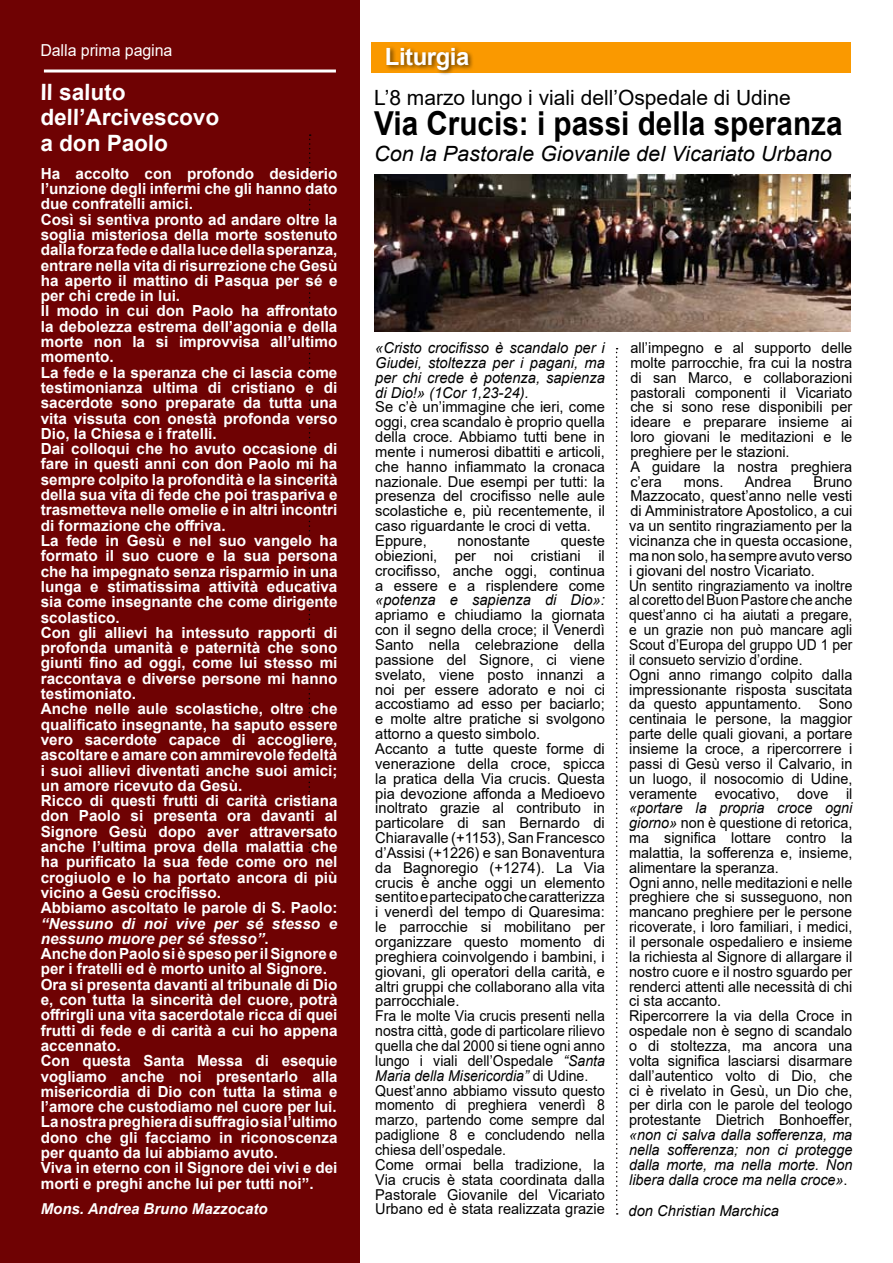
<style>
.page{position:relative;width:893px;height:1263px;background:#fff}
.page>*{position:absolute;margin:0;border:0;box-sizing:border-box;transform-origin:0 0}
.t1{font:700 33px "Arial";color:#000;scale:.9 1}
.t2{font:700 23.7px "Arial";letter-spacing:-.02em;color:#fff}
.t3{font:700 22.5px/25.5px "Arial";color:#fff}
.t4{font:italic 21px "Arial";color:#000}
.t5{font:21px "Arial";color:#000}
.t6{font:16.5px "Arial";color:#fff;scale:.96 1}
.t7{font:700 15.3px/15.3px "Arial";color:#fff}
.t8{font:15px/14.9px "Arial";color:#000}
.t9{font:15px/14.9px "Arial";color:#000;scale:.96 1}
.t10{font:italic 15px/14.9px "Arial";color:#000;text-align:justify}
.t11{font:italic 15px/14.9px "Arial";color:#000;text-align:justify;scale:.96 1}
.t12{font:italic 700 15px "Arial";color:#fff}
.s1{font-style:italic}
.s2{font-style:normal}
</style>
<div class="page">
<div style="left:0;top:0;width:359px;height:1263px;background:#6f0203"></div>
<hr style="left:44px;top:70px;width:292px;height:3px;background:#fff">
<div style="left:371px;top:42px;width:479px;height:31px;background:#fa9900"></div>
<div style="left:385px;top:45px;width:496px;height:56px;background:#000;opacity:.6"></div>
<svg style="left:616px;top:348px;width:2px;height:866px"></svg>
<svg style="left:308px;top:134px;width:3px;height:719px"></svg>
<img style="left:374px;top:174px;width:476px;height:158px">
<p class="t6" style="left:40px;top:39px;width:139px">Dalla prima pagina</p>
<h3 class="t3" style="left:40px;top:79px;width:181px">Il saluto dell’Arcivescovo a don Paolo</h3>
<p class="t7" style="left:41px;top:166px;width:298px">Ha accolto con profondo desiderio l’unzione degli infermi che gli hanno dato due confratelli amici.<br>Così si sentiva pronto ad andare oltre la soglia misteriosa della morte sostenuto dalla forza fede e dalla luce della speranza, entrare nella vita di risurrezione che Gesù ha aperto il mattino di Pasqua per sé e per chi crede in lui.<br>Il modo in cui don Paolo ha affrontato la debolezza estrema dell’agonia e della morte non la si improvvisa all’ultimo momento.<br>La fede e la speranza che ci lascia come testimonianza ultima di cristiano e di sacerdote sono preparate da tutta una vita vissuta con onestà profonda verso Dio, la Chiesa e i fratelli.<br>Dai colloqui che ho avuto occasione di fare in questi anni con don Paolo mi ha sempre colpito la profondità e la sincerità della sua vita di fede che poi traspariva e trasmetteva nelle omelie e in altri incontri di formazione che offriva.<br>La fede in Gesù e nel suo vangelo ha formato il suo cuore e la sua persona che ha impegnato senza risparmio in una lunga e stimatissima attività educativa sia come insegnante che come dirigente scolastico.<br>Con gli allievi ha intessuto rapporti di profonda umanità e paternità che sono giunti fino ad oggi, come lui stesso mi raccontava e diverse persone mi hanno testimoniato.<br>Anche nelle aule scolastiche, oltre che qualificato insegnante, ha saputo essere vero sacerdote capace di accogliere, ascoltare e amare con ammirevole fedeltà i suoi allievi diventati anche suoi amici; un amore ricevuto da Gesù.<br>Ricco di questi frutti di carità cristiana don Paolo si presenta ora davanti al Signore Gesù dopo aver attraversato anche l’ultima prova della malattia che ha purificato la sua fede come oro nel crogiuolo e lo ha portato ancora di più vicino a Gesù crocifisso.<br>Abbiamo ascoltato le parole di S. Paolo:</p>
<p class="t7" style="left:41px;top:916px;width:298px"><span class="s1">“Nessuno di noi vive per sé stesso e nessuno muore per sé stesso”</span>.<br>Anche don Paolo si è speso per il Signore e per i fratelli ed è morto unito al Signore.<br>Ora si presenta davanti al tribunale di Dio e, con tutta la sincerità del cuore, potrà offrirgli una vita sacerdotale ricca di quei frutti di fede e di carità a cui ho appena accennato.<br>Con questa Santa Messa di esequie vogliamo anche noi presentarlo alla misericordia di Dio con tutta la stima e l’amore che custodiamo nel cuore per lui.<br>La nostra preghiera di suffragio sia l’ultimo dono che gli facciamo in riconoscenza per quanto da lui abbiamo avuto.<br>Viva in eterno con il Signore dei vivi e dei morti e preghi anche lui per tutti noi”.</p>
<p class="t12" style="left:41px;top:1199px;width:228px">Mons. Andrea Bruno Mazzocato</p>
<h2 class="t2" style="left:385px;top:40px;width:86px">Liturgia</h2>
<h3 class="t5" style="left:374px;top:83px;width:418px">L’8 marzo lungo i viali dell’Ospedale di Udine</h3>
<h1 class="t1" style="left:374px;top:100px;width:522px">Via Crucis: i passi della speranza</h1>
<h3 class="t4" style="left:374px;top:140px;width:459px">Con la Pastorale Giovanile del Vicariato Urbano</h3>
<p class="t10" style="left:375px;top:340px;width:231px">«Cristo crocifisso è scandalo per i Giudei, stoltezza per i pagani, ma per chi crede è potenza, sapienza di Dio!» (1Cor 1,23-24).</p>
<p class="t8" style="left:375px;top:400px;width:231px">Se c’è un’immagine che ieri, come oggi, crea scandalo è proprio quella della croce. Abbiamo tutti bene in mente i numerosi dibattiti e articoli, che hanno infiammato la cronaca nazionale. Due esempi per tutti: la presenza del crocifisso nelle aule scolastiche e, più recentemente, il caso riguardante le croci di vetta.<br>Eppure,</p>
<p class="t8" style="left:375px;top:533px;width:231px;text-align:justify;text-indent:186px">queste obiezioni, per noi cristiani il crocifisso, anche oggi, continua a essere e a risplendere come</p>
<p class="t10" style="left:375px;top:593px;width:231px">«potenza e sapienza di Dio»:</p>
<p class="t8" style="left:375px;top:607px;width:231px">apriamo e chiudiamo la giornata con il segno della croce; il Venerdì Santo nella celebrazione della passione del Signore, ci viene svelato, viene posto innanzi a noi per essere adorato e noi ci accostiamo ad esso per baciarlo; e molte altre pratiche si svolgono attorno a questo simbolo.<br>Accanto a tutte queste forme di venerazione della croce, spicca la pratica della Via crucis. Questa pia devozione affonda a Medioevo inoltrato grazie al contributo in particolare di san Bernardo di Chiaravalle (+1153), San Francesco d’Assisi (+1226) e san Bonaventura da Bagnoregio (+1274). La Via crucis è anche oggi un elemento sentito e partecipato che caratterizza i venerdì del tempo di Quaresima: le parrocchie si mobilitano per organizzare questo momento di preghiera coinvolgendo i bambini, i giovani, gli operatori della carità, e altri gruppi che collaborano alla vita parrocchiale.<br>Fra le molte Via crucis presenti nella nostra città, gode di particolare rilievo quella che dal 2000 si tiene ogni anno lungo i viali dell’Ospedale <span class="s1">“Santa Maria della Misericordia”</span> di Udine.<br>Quest’anno abbiamo vissuto questo momento di preghiera venerdì 8 marzo, partendo come sempre dal padiglione 8 e concludendo nella chiesa dell’ospedale.<br>Come ormai bella tradizione, la Via crucis è stata coordinata dalla Pastorale Giovanile del Vicariato Urbano ed è stata realizzata grazie</p>
<p class="t8" style="left:457px;top:533px;width:74px">nonostante</p>
<p class="t8" style="left:630px;top:340px;width:223px">all’impegno e al supporto delle molte parrocchie, fra cui la nostra di san Marco, e collaborazioni pastorali componenti il Vicariato che si sono rese disponibili per ideare e preparare insieme ai loro giovani le meditazioni e le preghiere per le stazioni.<br>A guidare la nostra preghiera c’era</p>
<p class="t8" style="left:629px;top:474px;width:225px;text-indent:184px">Bruno<br>Mazzocato, quest’anno nelle vesti di Amministratore Apostolico, a cui va un sentito ringraziamento per la vicinanza che in questa occasione, ma non solo, ha sempre avuto verso i giovani del nostro Vicariato.<br>Un sentito ringraziamento va inoltre al coretto del Buon Pastore che anche quest’anno ci ha aiutati a pregare, e un grazie non può mancare agli<br>Scout d’Europa del gruppo UD 1 per il consueto servizio d’ordine.<br>Ogni anno rimango colpito dalla impressionante risposta suscitata da questo appuntamento. Sono centinaia le persone, la maggior parte delle quali giovani, a portare insieme la croce, a ripercorrere i passi di Gesù verso il Calvario, in un luogo, il nosocomio di Udine, veramente evocativo, dove il</p>
<p class="t9" style="left:629px;top:800px;width:234px"><span class="s1">«portare la propria croce ogni giorno»</span> non è questione di retorica, ma significa lottare contro la malattia, la sofferenza e, insieme, alimentare la speranza.<br>Ogni anno, nelle meditazioni e nelle preghiere che si susseguono, non mancano preghiere per le persone ricoverate, i loro familiari, i medici, il personale ospedaliero e insieme la richiesta al Signore di allargare il nostro cuore e il nostro sguardo per renderci attenti alle necessità di chi ci sta accanto.<br>Ripercorrere la via della Croce in ospedale non è segno di scandalo o di stoltezza, ma ancora una volta significa lasciarsi disarmare dall’autentico volto di Dio, che ci è rivelato in Gesù, un Dio che, per dirla con le parole del teologo protestante Dietrich Bonhoeffer,</p>
<p class="t11" style="left:629px;top:1127px;width:234px">«non ci salva dalla sofferenza, ma nella sofferenza; non ci protegge dalla morte, ma nella morte. Non libera dalla croce ma nella croce»<span class="s2">.</span></p>
<p class="t8" style="left:684px;top:474px;width:41px">mons.</p>
<p class="t8" style="left:745px;top:474px;width:48px">Andrea</p>
<p class="t10" style="left:629px;top:1203px;width:152px">don Christian Marchica</p>
</div>
